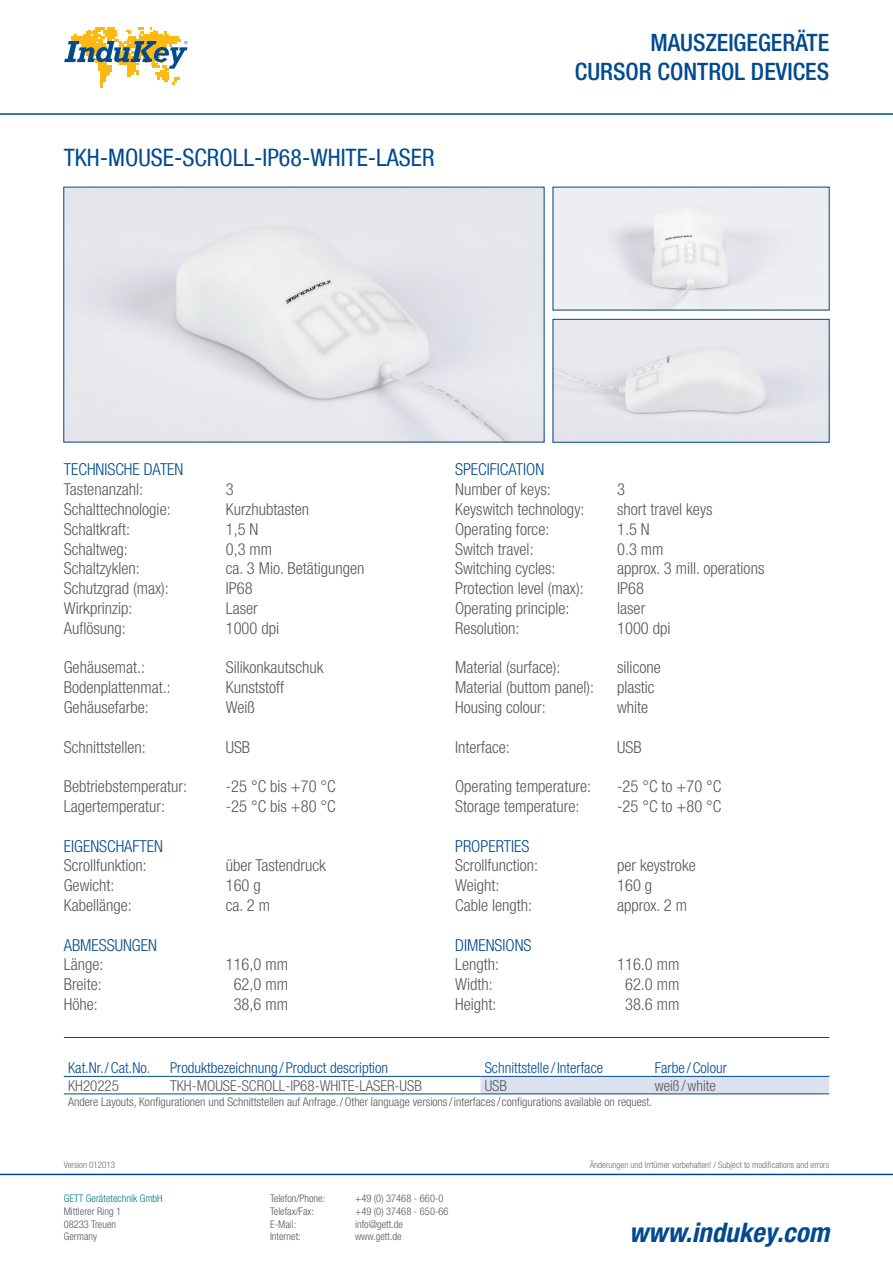
<style>
.page{position:relative;width:893px;height:1263px;background:#fff}
.page>*{position:absolute;margin:0;border:0;box-sizing:border-box;transform-origin:0 0}
.t1{font:italic 700 condensed 27px "Helvetica Neue LT Pro";color:#004a8d}
.t2{font:500 condensed 24px/28.8px "Helvetica Neue LT Com";color:#004a8d;text-align:right}
.t3{font:condensed 24px "Helvetica Neue LT Com";color:#004a8d}
.t4{font:300 condensed 16.5px "Helvetica Neue LT Com";color:#57585a}
.t5{font:300 condensed 16.5px "Helvetica Neue LT Com";color:#004a8d}
.t6{font:300 condensed 15px "Helvetica Neue LT Com";color:#004a8d}
.t7{font:300 condensed 15px "Helvetica Neue LT Com";color:#57585a}
.t8{font:300 condensed 12px "Helvetica Neue LT Com";color:#57585a}
.t9{font:300 condensed 10.5px/12.6px "Helvetica Neue LT Com";color:#57585a}
.t10{font:300 condensed 10.5px "Helvetica Neue LT Com";color:#00788b}
.t11{font:300 condensed 9px "Helvetica Neue LT Com";color:#6c6d70}
.s1{color:#fff}
</style>
<div class="page">
<hr style="left:0;top:113px;width:893px;height:2px;background:#004a8d">
<hr style="left:0;top:1174px;width:893px;height:1px;background:#004a8d">
<svg style="left:64px;top:27px;width:124px;height:61px"></svg>
<hr style="left:64px;top:1037px;width:765px;height:1px;background:#004a8d">
<img style="left:65px;top:189px;width:477px;height:251px">
<img style="left:555px;top:189px;width:273px;height:119px">
<div style="left:553px;top:319px;width:277px;height:124px;border:1px solid #004a8d"></div>
<div style="left:480px;top:1077px;width:349px;height:16px;background:#dce1ef"></div>
<hr style="left:64px;top:1076px;width:102px;height:1px;background:#004a8d">
<hr style="left:166px;top:1076px;width:314px;height:1px;background:#004a8d">
<hr style="left:480px;top:1076px;width:171px;height:1px;background:#004a8d">
<hr style="left:651px;top:1076px;width:178px;height:1px;background:#004a8d">
<hr style="left:64px;top:1093px;width:102px;height:1px;background:#004a8d">
<hr style="left:166px;top:1093px;width:314px;height:1px;background:#004a8d">
<hr style="left:480px;top:1093px;width:171px;height:1px;background:#004a8d">
<hr style="left:651px;top:1093px;width:178px;height:1px;background:#004a8d">
<h2 class="t3" style="left:64px;top:143px;width:372px">TKH-MOUSE-SCROLL-IP68-WHITE-LASER</h2>
<h2 class="t2" style="left:575px;top:28px;width:256px">MAUSZEIGEGERÄTE<br>CURSOR CONTROL DEVICES</h2>
<p class="t5" style="left:64px;top:460px;width:121px">Technische Daten</p>
<p class="t4" style="left:64px;top:480px;width:81px">Tastenanzahl:</p>
<p class="t4" style="left:226px;top:480px;width:9px">3</p>
<p class="t4" style="left:64px;top:500px;width:108px">Schalttechnologie:</p>
<p class="t4" style="left:226px;top:500px;width:85px">Kurzhubtasten</p>
<p class="t4" style="left:64px;top:519px;width:68px">Schaltkraft:</p>
<p class="t4" style="left:226px;top:519px;width:32px">1,5 N</p>
<p class="t4" style="left:64px;top:539px;width:66px">Schaltweg:</p>
<p class="t4" style="left:226px;top:539px;width:48px">0,3 mm</p>
<p class="t4" style="left:64px;top:559px;width:77px">Schaltzyklen:</p>
<p class="t4" style="left:226px;top:559px;width:140px">ca. 3 Mio. Betätigungen</p>
<p class="t4" style="left:64px;top:579px;width:107px">Schutzgrad (max):</p>
<p class="t4" style="left:226px;top:579px;width:28px">IP68</p>
<p class="t4" style="left:64px;top:599px;width:70px">Wirkprinzip:</p>
<p class="t4" style="left:226px;top:599px;width:34px">Laser</p>
<p class="t4" style="left:64px;top:618px;width:63px">Auflösung:</p>
<p class="t4" style="left:226px;top:618px;width:55px">1000 dpi</p>
<p class="t4" style="left:64px;top:658px;width:112px">Gehäusemat.: S</p>
<p class="t4" style="left:234px;top:658px;width:91px">ilikonkautschuk</p>
<p class="t4" style="left:64px;top:678px;width:109px">Bodenplattenmat.:</p>
<p class="t4" style="left:226px;top:678px;width:60px">Kunststoff</p>
<p class="t4" style="left:64px;top:698px;width:86px">Gehäusefarbe:</p>
<p class="t4" style="left:226px;top:698px;width:31px">Weiß</p>
<p class="t4" style="left:64px;top:737px;width:84px">Schnittstellen:</p>
<p class="t4" style="left:226px;top:737px;width:26px">USB</p>
<p class="t4" style="left:64px;top:777px;width:125px">Bebtriebstemperatur:</p>
<p class="t4" style="left:226px;top:777px;width:110px">-25 °C bis +70 °C</p>
<p class="t4" style="left:64px;top:797px;width:103px">Lagertemperatur:</p>
<p class="t4" style="left:226px;top:797px;width:110px">-25 °C bis +80 °C</p>
<p class="t5" style="left:64px;top:836px;width:101px">Eigenschaften</p>
<p class="t4" style="left:64px;top:856px;width:84px">Scrollfunktion:</p>
<p class="t4" style="left:226px;top:856px;width:102px">über Tastendruck</p>
<p class="t4" style="left:64px;top:876px;width:52px">Gewicht:</p>
<p class="t4" style="left:226px;top:876px;width:37px">160 g</p>
<p class="t4" style="left:64px;top:896px;width:70px">Kabellänge:</p>
<p class="t4" style="left:226px;top:896px;width:46px">ca. 2 m</p>
<p class="t5" style="left:64px;top:935px;width:10px">Abme</p>
<p class="t5" style="left:99px;top:935px;width:59px">ssungen</p>
<p class="t4" style="left:64px;top:955px;width:41px">Länge:</p>
<p class="t4" style="left:226px;top:955px;width:64px">116,0 mm</p>
<p class="t4" style="left:64px;top:975px;width:39px">Breite:</p>
<p class="t4" style="left:226px;top:975px;width:64px"><span class="s1">1</span>62,0 mm</p>
<p class="t4" style="left:64px;top:995px;width:35px">Höhe:</p>
<p class="t4" style="left:234px;top:995px;width:56px">38,6 mm</p>
<p class="t5" style="left:455px;top:460px;width:91px">Specification</p>
<p class="t4" style="left:455px;top:480px;width:97px">Number of keys:</p>
<p class="t4" style="left:617px;top:480px;width:9px">3</p>
<p class="t4" style="left:455px;top:500px;width:131px">Keyswitch technology:</p>
<p class="t4" style="left:617px;top:500px;width:97px">short travel keys</p>
<p class="t4" style="left:455px;top:519px;width:96px">Operating force:</p>
<p class="t4" style="left:617px;top:519px;width:32px">1.5 N</p>
<p class="t4" style="left:455px;top:539px;width:80px">Switch travel:</p>
<p class="t4" style="left:617px;top:539px;width:48px">0.3 mm</p>
<p class="t4" style="left:455px;top:559px;width:102px">Switching cycles:</p>
<p class="t4" style="left:617px;top:559px;width:149px">approx. 3 mill. operations</p>
<p class="t4" style="left:455px;top:579px;width:130px">Protection level (max):</p>
<p class="t4" style="left:617px;top:579px;width:28px">IP68</p>
<p class="t4" style="left:455px;top:599px;width:116px">Operating principle:</p>
<p class="t4" style="left:617px;top:599px;width:30px">laser</p>
<p class="t4" style="left:455px;top:618px;width:66px">Resolution:</p>
<p class="t4" style="left:617px;top:618px;width:55px">1000 dpi</p>
<p class="t4" style="left:455px;top:658px;width:107px">Material (surface):</p>
<p class="t4" style="left:617px;top:658px;width:45px">silicone</p>
<p class="t4" style="left:455px;top:678px;width:141px">Material (buttom panel):</p>
<p class="t4" style="left:617px;top:678px;width:39px">plastic</p>
<p class="t4" style="left:455px;top:698px;width:92px">Housing colour:</p>
<p class="t4" style="left:617px;top:698px;width:33px">white</p>
<p class="t4" style="left:455px;top:737px;width:56px">Interface:</p>
<p class="t4" style="left:617px;top:737px;width:26px">USB</p>
<p class="t4" style="left:455px;top:777px;width:138px">Operating temperature:</p>
<p class="t4" style="left:617px;top:777px;width:104px">-25 °C to +70 °C</p>
<p class="t4" style="left:455px;top:797px;width:126px">Storage temperature:</p>
<p class="t4" style="left:617px;top:797px;width:104px">-25 °C to +80 °C</p>
<p class="t5" style="left:455px;top:836px;width:33px">Propertie</p>
<p class="t5" style="left:521px;top:836px;width:9px">s</p>
<p class="t4" style="left:455px;top:856px;width:84px">Scrollfunction:</p>
<p class="t4" style="left:617px;top:856px;width:80px">per keystroke</p>
<p class="t4" style="left:455px;top:876px;width:46px">Weight:</p>
<p class="t4" style="left:617px;top:876px;width:37px">160 g</p>
<p class="t4" style="left:455px;top:896px;width:78px">Cable length:</p>
<p class="t4" style="left:617px;top:896px;width:71px">approx. 2 m</p>
<p class="t5" style="left:455px;top:935px;width:78px">Dimensions</p>
<p class="t4" style="left:455px;top:955px;width:45px">Length:</p>
<p class="t4" style="left:617px;top:955px;width:64px">116.0 mm</p>
<p class="t4" style="left:455px;top:975px;width:39px">Width:</p>
<p class="t4" style="left:625px;top:975px;width:56px">62.0 mm</p>
<p class="t4" style="left:455px;top:995px;width:43px">Height:</p>
<p class="t4" style="left:625px;top:995px;width:56px">38.6 mm</p>
<p class="t6" style="left:68px;top:1059px;width:84px">Kat.Nr./ Cat.No.</p>
<p class="t6" style="left:170px;top:1059px;width:220px">Produktbezeichnung / Product description</p>
<p class="t6" style="left:485px;top:1059px;width:120px">Schnittstelle /Interface</p>
<p class="t6" style="left:655px;top:1059px;width:74px">Farbe / Colour</p>
<p class="t7" style="left:68px;top:1076px;width:52px">KH20225</p>
<p class="t7" style="left:170px;top:1076px;width:253px">TKH-MOUSE-SCROLL-IP68-WHITE-LASER-USB</p>
<p class="t7" style="left:485px;top:1076px;width:24px">USB</p>
<p class="t7" style="left:655px;top:1076px;width:62px">weiß /white</p>
<p class="t8" style="left:68px;top:1095px;width:586px">Andere Layouts, Konfigurationen und Schnittstellen auf Anfrage./ Other language versions/interfaces/ configurations available on request.</p>
<p class="t11" style="left:64px;top:1160px;width:53px">Version 012013</p>
<p class="t10" style="left:64px;top:1193px;width:100px">GETT Gerätetechnik GmbH</p>
<p class="t9" style="left:64px;top:1205px;width:59px">Mittlerer Ring 1<br>08233 Treuen<br>Germany</p>
<p class="t9" style="left:270px;top:1192px;width:57px">Telefon/Phone:</p>
<p class="t9" style="left:355px;top:1192px;width:90px">+49 (0) 37468 - 660-0</p>
<p class="t9" style="left:270px;top:1205px;width:45px">Telefax/Fax:</p>
<p class="t9" style="left:355px;top:1205px;width:95px">+49 (0) 37468 - 650-66</p>
<p class="t9" style="left:270px;top:1217px;width:28px">E-Mail:</p>
<p class="t9" style="left:355px;top:1217px;width:49px">info@gett.de</p>
<p class="t9" style="left:270px;top:1230px;width:32px">Internet:</p>
<p class="t9" style="left:355px;top:1230px;width:48px">www.gett.de</p>
<p class="t11" style="left:590px;top:1160px;width:241px">Änderungen und Irrtümer vorbehalten! / Subject to modifications and errors</p>
<h1 class="t1" style="left:629px;top:1216px;width:201px">www.indukey.com</h1>
</div>
